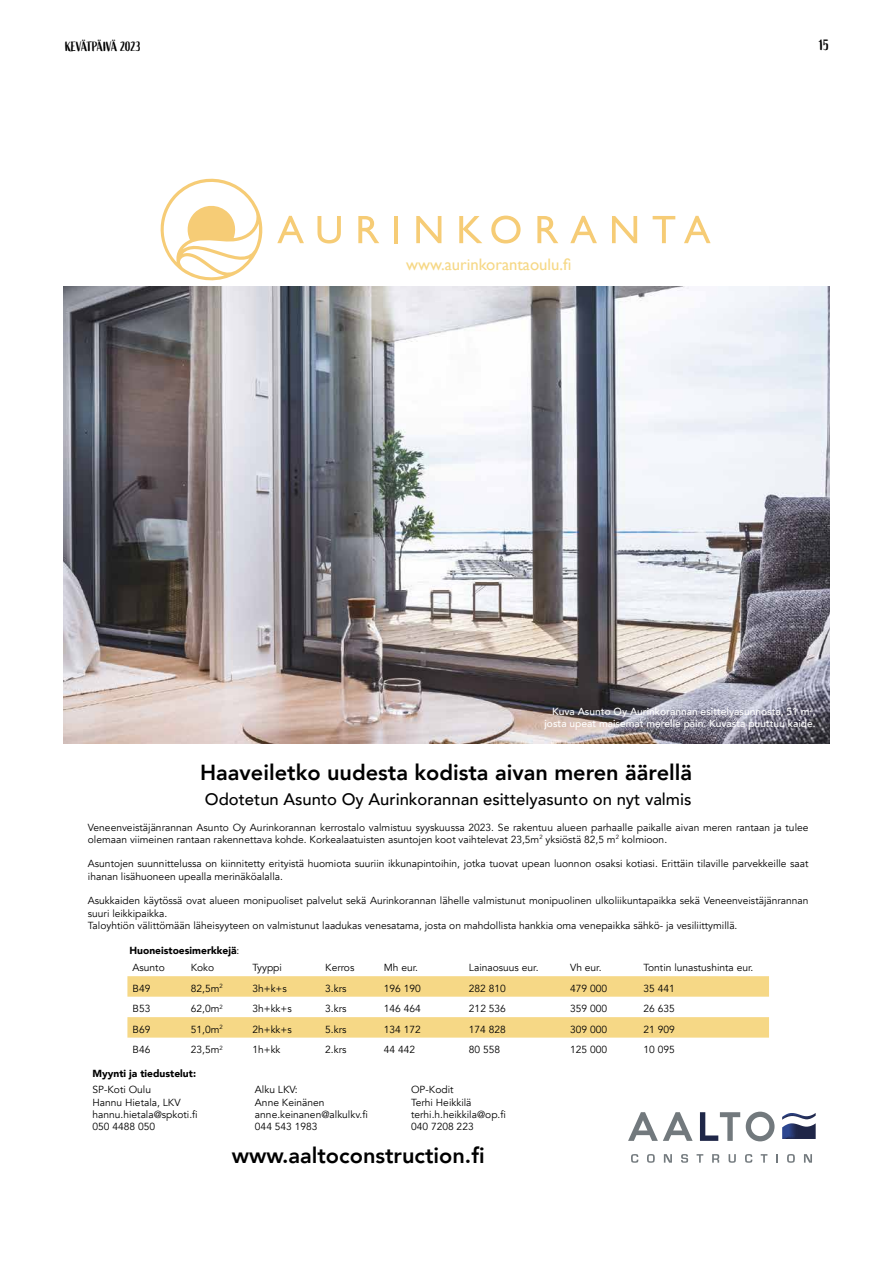
<style>
.page{position:relative;width:893px;height:1263px;background:#fff}
.page>*{position:absolute;margin:0;border:0;box-sizing:border-box;transform-origin:0 0}
.t1{font:800 21.75px "Avenir";color:#000}
.t2{font:500 16.65px "Avenir";color:#000}
.t3{font:16.65px "Gill Sans";color:#f6d886}
.t4{font:15px "Active";color:#000}
.t5{font:13.5px "Active";letter-spacing:-.015em;color:#000}
.t6{font:10.2px/12.3px "Avenir";color:#000}
.t7{font:500 10.2px/12.3px "Avenir";color:#fff;text-align:right}
.t8{font:900 10.2px "Avenir";color:#000}
.s1{font-weight:400}
</style>
<div class="page">
<svg style="left:160px;top:178px;width:103px;height:103px"></svg>
<svg style="left:277px;top:216px;width:27px;height:27px"></svg>
<svg style="left:317px;top:216px;width:24px;height:27px"></svg>
<svg style="left:358px;top:216px;width:21px;height:27px"></svg>
<hr style="left:394px;top:216px;width:4px;height:27px;background:#f6cc76">
<svg style="left:416px;top:216px;width:25px;height:27px"></svg>
<svg style="left:459px;top:216px;width:23px;height:27px"></svg>
<svg style="left:491px;top:216px;width:30px;height:27px"></svg>
<svg style="left:537px;top:216px;width:21px;height:27px"></svg>
<svg style="left:570px;top:216px;width:27px;height:27px"></svg>
<svg style="left:612px;top:216px;width:25px;height:27px"></svg>
<svg style="left:653px;top:216px;width:22px;height:27px"></svg>
<svg style="left:684px;top:216px;width:27px;height:27px"></svg>
<svg style="left:127px;top:976px;width:642px;height:61px"></svg>
<svg style="left:631px;top:1154px;width:7px;height:9px"></svg>
<svg style="left:647px;top:1154px;width:8px;height:9px"></svg>
<svg style="left:664px;top:1154px;width:8px;height:9px"></svg>
<svg style="left:681px;top:1154px;width:7px;height:9px"></svg>
<svg style="left:697px;top:1154px;width:6px;height:9px"></svg>
<svg style="left:712px;top:1154px;width:7px;height:9px"></svg>
<svg style="left:729px;top:1154px;width:7px;height:9px"></svg>
<svg style="left:745px;top:1154px;width:7px;height:9px"></svg>
<svg style="left:761px;top:1154px;width:6px;height:9px"></svg>
<svg style="left:776px;top:1154px;width:2px;height:9px"></svg>
<svg style="left:787px;top:1154px;width:8px;height:9px"></svg>
<svg style="left:804px;top:1154px;width:8px;height:9px"></svg>
<svg style="left:628px;top:1112px;width:65px;height:29px"></svg>
<svg style="left:700px;top:1112px;width:40px;height:29px"></svg>
<svg style="left:746px;top:1112px;width:28px;height:29px"></svg>
<svg style="left:782px;top:1113px;width:34px;height:26px"></svg>
<img style="left:64px;top:287px;width:765px;height:456px">
<h3 class="t5" style="left:65px;top:39px;width:77px">KEVÄTPÄIVÄ 2023</h3>
<h3 class="t4" style="left:819px;top:36px;width:11px">15</h3>
<h2 class="t3" style="left:406px;top:255px;width:167px">www.aurinkorantaoulu.fi</h2>
<p class="t7" style="left:544px;top:705px;width:273px">Kuva Asunto Oy Aurinkorannan esittelyasunnosta, 51 m<sup>2</sup>, josta upeat maisemat merelle päin. Kuvasta puuttuu kaide.</p>
<h1 class="t1" style="left:200px;top:756px;width:493px">Haaveiletko uudesta kodista aivan meren äärellä</h1>
<h2 class="t2" style="left:205px;top:785px;width:488px">Odotetun Asunto Oy Aurinkorannan esittelyasunto on nyt valmis</h2>
<p class="t6" style="left:88px;top:821px;width:722px">Veneenveistäjänrannan Asunto Oy Aurinkorannan kerrostalo valmistuu syyskuussa 2023. Se rakentuu alueen parhaalle paikalle aivan meren rantaan ja tulee olemaan viimeinen rantaan rakennettava kohde. Korkealaatuisten asuntojen koot vaihtelevat 23,5m<sup>2</sup> yksiöstä 82,5 m<sup>2</sup> kolmioon.</p>
<p class="t6" style="left:88px;top:858px;width:722px">Asuntojen suunnittelussa on kiinnitetty erityistä huomiota suuriin ikkunapintoihin, jotka tuovat upean luonnon osaksi kotiasi. Erittäin tilaville parvekkeille saat ihanan lisähuoneen upealla merinäköalalla.</p>
<p class="t6" style="left:88px;top:895px;width:722px">Asukkaiden käytössä ovat alueen monipuoliset palvelut sekä Aurinkorannan lähelle valmistunut monipuolinen ulkoliikuntapaikka sekä Veneenveistäjänrannan suuri leikkipaikka.<br>Taloyhtiön välittömään läheisyyteen on valmistunut laadukas venesatama, josta on mahdollista hankkia oma venepaikka sähkö- ja vesiliittymillä.</p>
<p class="t6" style="left:133px;top:961px;width:34px">Asunto</p>
<p class="t6" style="left:191px;top:961px;width:25px">Koko</p>
<p class="t6" style="left:252px;top:961px;width:31px">Tyyppi</p>
<p class="t6" style="left:325px;top:961px;width:31px">Kerros</p>
<p class="t6" style="left:384px;top:961px;width:36px">Mh eur.</p>
<p class="t6" style="left:469px;top:961px;width:71px">Lainaosuus eur.</p>
<p class="t6" style="left:570px;top:961px;width:33px">Vh eur.</p>
<p class="t6" style="left:643px;top:961px;width:111px">Tontin lunastushinta eur.</p>
<p class="t6" style="left:133px;top:982px;width:19px">B49</p>
<p class="t6" style="left:191px;top:982px;width:33px">82,5m<sup>2</sup></p>
<p class="t6" style="left:252px;top:982px;width:36px">3h+k+s</p>
<p class="t6" style="left:325px;top:982px;width:23px">3.krs</p>
<p class="t6" style="left:384px;top:982px;width:38px">196 190</p>
<p class="t6" style="left:469px;top:982px;width:38px">282 810</p>
<p class="t6" style="left:570px;top:982px;width:38px">479 000</p>
<p class="t6" style="left:643px;top:982px;width:33px">35 441</p>
<p class="t6" style="left:133px;top:1002px;width:19px">B53</p>
<p class="t6" style="left:191px;top:1002px;width:33px">62,0m<sup>2</sup></p>
<p class="t6" style="left:252px;top:1002px;width:41px">3h+kk+s</p>
<p class="t6" style="left:325px;top:1002px;width:23px">3.krs</p>
<p class="t6" style="left:384px;top:1002px;width:38px">146 464</p>
<p class="t6" style="left:469px;top:1002px;width:38px">212 536</p>
<p class="t6" style="left:570px;top:1002px;width:38px">359 000</p>
<p class="t6" style="left:643px;top:1002px;width:33px">26 635</p>
<p class="t6" style="left:133px;top:1023px;width:19px">B69</p>
<p class="t6" style="left:191px;top:1023px;width:33px">51,0m<sup>2</sup></p>
<p class="t6" style="left:252px;top:1023px;width:41px">2h+kk+s</p>
<p class="t6" style="left:325px;top:1023px;width:23px">5.krs</p>
<p class="t6" style="left:384px;top:1023px;width:38px">134 172</p>
<p class="t6" style="left:469px;top:1023px;width:38px">174 828</p>
<p class="t6" style="left:570px;top:1023px;width:38px">309 000</p>
<p class="t6" style="left:643px;top:1023px;width:33px">21 909</p>
<p class="t6" style="left:133px;top:1043px;width:19px">B46</p>
<p class="t6" style="left:191px;top:1043px;width:33px">23,5m<sup>2</sup></p>
<p class="t6" style="left:252px;top:1043px;width:30px">1h+kk</p>
<p class="t6" style="left:325px;top:1043px;width:23px">2.krs</p>
<p class="t6" style="left:384px;top:1043px;width:33px">44 442</p>
<p class="t6" style="left:469px;top:1043px;width:33px">80 558</p>
<p class="t6" style="left:570px;top:1043px;width:38px">125 000</p>
<p class="t6" style="left:643px;top:1043px;width:33px">10 095</p>
<p class="t8" style="left:129px;top:942px;width:111px">Huoneistoesimerkkejä<span class="s1">:</span></p>
<p class="t8" style="left:92px;top:1065px;width:105px">Myynti ja tiedustelut:</p>
<p class="t6" style="left:92px;top:1084px;width:107px">SP-Koti Oulu<br>Hannu Hietala, LKV hannu.hietala@spkoti.fi<br>050 4488 050</p>
<p class="t6" style="left:255px;top:1084px;width:114px">Alku LKV:<br>Anne Keinänen anne.keinanen@alkulkv.fi<br>044 543 1983</p>
<p class="t6" style="left:411px;top:1084px;width:96px">OP-Kodit<br>Terhi Heikkilä terhi.h.heikkila@op.fi<br>040 7208 223</p>
<h1 class="t1" style="left:232px;top:1138px;width:254px">www.aaltoconstruction.fi</h1>
</div>
